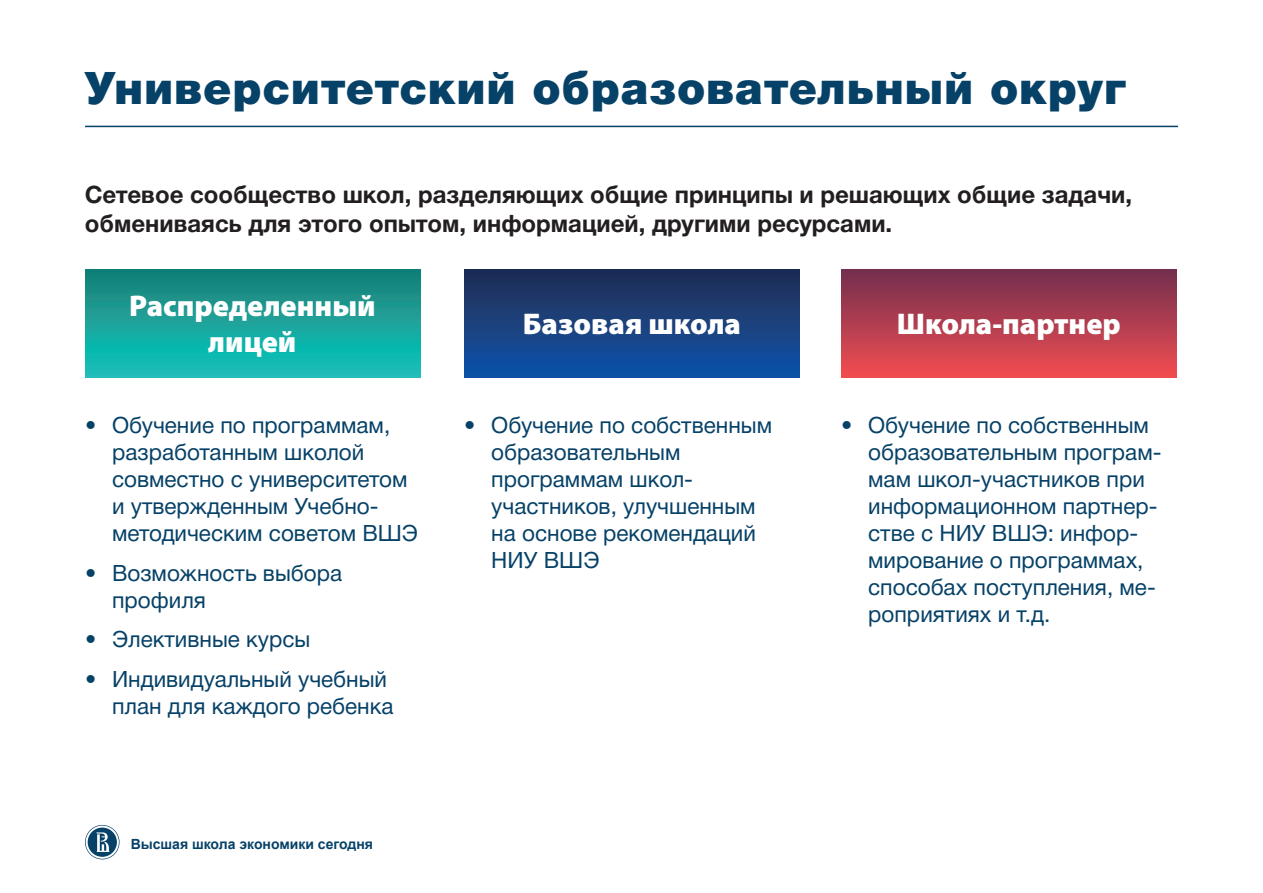
<style>
.page{position:relative;width:1263px;height:893px;background:#fff}
.page>*{position:absolute;margin:0;border:0;box-sizing:border-box;transform-origin:0 0}
.t1{font:900 45px "Helvetica Neue Cyr";letter-spacing:.02em;color:#064167}
.t2{font:900 30px/36px "Myriad Pro";color:#fff;text-align:center}
.t3{font:700 24px/28.8px "Helvetica Neue Cyr";color:#231f20}
.t4{font:22.5px/27px "Helvetica Neue Cyr";color:#064167}
.t5{font:700 13.95px "Arial";color:#064167}
</style>
<div class="page">
<svg style="left:85px;top:825px;width:35px;height:34px"></svg>
<hr style="left:85px;top:126px;width:1093px;height:1px;background:#064167">
<svg style="left:85px;top:269px;width:335px;height:108px;background:#16a29a"></svg>
<div style="left:464px;top:269px;width:335px;height:108px;background:linear-gradient(to bottom,#212d51,#0f53a9)"></div>
<div style="left:841px;top:269px;width:335px;height:108px;background:linear-gradient(to bottom,#712e4f,#f04c50)"></div>
<h1 class="t1" style="left:85px;top:63px;width:1042px">Университетский образовательный округ</h1>
<p class="t3" style="left:85px;top:180px;width:1049px">Сетевое сообщество школ, разделяющих общие принципы и решающих общие задачи, обмениваясь для этого опытом, информацией, другими ресурсами.</p>
<h2 class="t2" style="left:129px;top:287px;width:248px">Распределенный лицей</h2>
<p class="t4" style="left:112px;top:412px;width:308px;text-indent:-27px">• Обучение по программам, разработанным школой совместно с университетом и утвержденным Учебно&shy;методическим советом ВШЭ</p>
<p class="t4" style="left:112px;top:559px;width:232px;text-indent:-27px">• Возможность выбора профиля</p>
<p class="t4" style="left:85px;top:626px;width:227px">• Элективные курсы</p>
<p class="t4" style="left:85px;top:666px;width:310px;text-align:right">• Индивидуальный учебный план для каждого ребенка</p>
<p class="t5" style="left:131px;top:834px;width:244px">Высшая школа экономики сегодня</p>
<h2 class="t2" style="left:523px;top:305px;width:220px">Базовая школа</h2>
<h2 class="t2" style="left:897px;top:305px;width:225px">Школа-партнер</h2>
<p class="t4" style="left:491px;top:412px;width:282px;text-indent:-27px">• Обучение по собственным образовательным программам школ&shy;участников, улучшенным на основе рекомендаций<br>НИУ ВШЭ</p>
<p class="t4" style="left:868px;top:412px;width:295px;text-indent:-27px">• Обучение по собственным образовательным програм&shy;мам школ-участников при информационном партнер&shy;стве с НИУ ВШЭ: инфор&shy;мирование о программах, способах поступления, ме&shy;роприятиях и т.д.</p>
</div>
